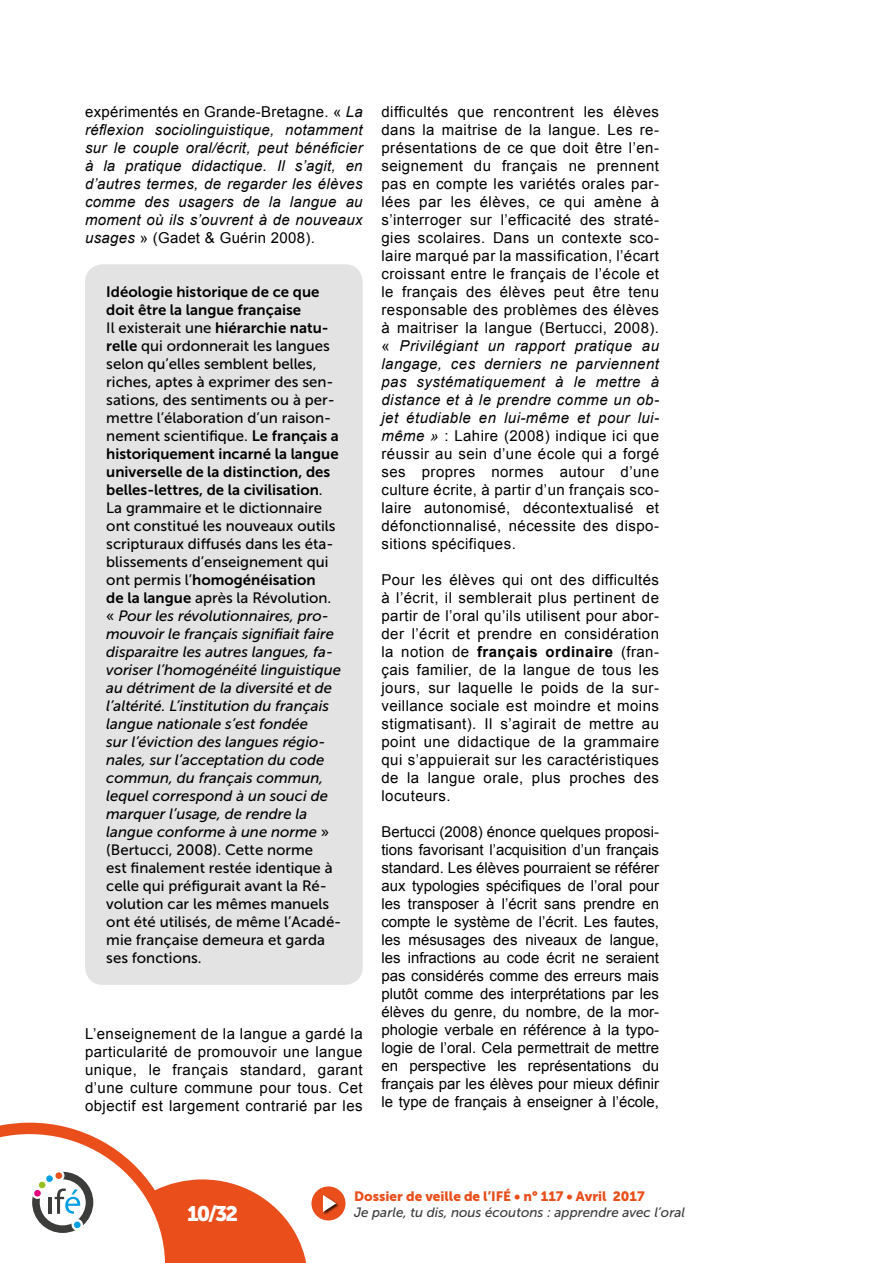
<style>
.page{position:relative;width:893px;height:1263px;background:#fff}
.page>*{position:absolute;margin:0;border:0;box-sizing:border-box;transform-origin:0 0}
.t1{font:21px "Museo Sans 900";color:#fff}
.Corps{font:15px/18px "Arial";letter-spacing:.03em;color:#000;text-align:justify}
.t2{font:15px/18px "Museo Sans 500";color:#000}
.Corps-2{font:italic 15px/18px "Arial";letter-spacing:.02em;color:#000;text-align:justify}
.t3{font:italic 13.5px "Museo Sans 500";color:#3c3c3b}
.t4{font:13.5px "Museo Sans 900";color:#e94e1b}
.s1{font-style:normal}
.s2{font-family:"Museo Sans 700"}
.s3{font-style:italic}
.s4{font-weight:700}
</style>
<div class="page">
<div style="left:311px;top:1186px;width:34px;height:34px;background:#e94e1b;border-radius:50%"></div>
<div style="left:322px;top:1194px;width:18px;height:21px;background:#000;opacity:.75"></div>
<svg style="left:323px;top:1195px;width:13px;height:17px"></svg>
<svg style="left:0;top:1123px;width:306px;height:140px"></svg>
<div style="left:39px;top:1181px;width:7px;height:7px;background:#95c11f;border-radius:50%"></div>
<div style="left:46px;top:1175px;width:7px;height:7px;background:#009fe3;border-radius:50%"></div>
<div style="left:55px;top:1172px;width:7px;height:7px;background:#e94e1b;border-radius:50%"></div>
<div style="left:74px;top:1221px;width:7px;height:7px;background:#009fe3;border-radius:50%"></div>
<div style="left:34px;top:1190px;width:7px;height:7px;background:#e6007d;border-radius:50%"></div>
<div style="left:85px;top:264px;width:278px;height:721px;background:#e3e3e3;border-radius:18px"></div>
<p class="Corps-2" style="left:85px;top:103px;width:279px"><span class="s1">expérimentés en Grande-Bretagne. «</span> La réflexion sociolinguistique, notamment sur le couple oral/écrit, peut bénéficier à la pratique didactique. Il s’agit, en d’autres termes, de regarder les élèves comme des usagers de la langue au moment où ils s’ouvrent à de nouveaux usages <span class="s1">» (Gadet &amp; Guérin 2008).</span></p>
<p class="t2" style="left:106px;top:283px;width:237px"><span class="s2">Idéologie historique de ce que doit être la langue française<br></span>Il existerait une <span class="s2">hiérarchie natu&shy;relle</span> qui ordonnerait les langues selon qu’elles semblent belles, riches, aptes à exprimer des sen&shy;sations, des sentiments ou à per&shy;mettre l’élaboration d’un raison&shy;nement scientifique. <span class="s2">Le français a historiquement incarné la langue universelle de la distinction, des belles-lettres, de la civilisation</span>.<br>La grammaire et le dictionnaire ont constitué les nouveaux outils scripturaux diffusés dans les éta&shy;blissements d’enseignement qui ont permis l’<span class="s2">homogénéisation<br>de la langue</span> après la Révolution. « <span class="s3">Pour les révolutionnaires, pro&shy;mouvoir le français signifiait faire disparaitre les autres langues, fa&shy;voriser l’homogénéité linguistique au détriment de la diversité et de l’altérité. L’institution du français langue nationale s’est fondée<br>sur l’éviction des langues régio&shy;nales, sur l’acceptation du code commun, du français commun, lequel correspond à un souci de marquer l’usage, de rendre la langue conforme à une norme</span> » (Bertucci, 2008). Cette norme<br>est finalement restée identique à celle qui préfigurait avant la Ré&shy;volution car les mêmes manuels ont été utilisés, de même l’Acadé&shy;mie française demeura et garda ses fonctions.</p>
<p class="Corps" style="left:85px;top:1025px;width:279px">L’enseignement de la langue a gardé la particularité de promouvoir une langue unique, le français standard, garant d’une culture commune pour tous. Cet objectif est largement contrarié par les</p>
<p class="Corps" style="left:381px;top:103px;width:279px">difficultés que rencontrent les élèves dans la maitrise de la langue. Les re&shy;présentations de ce que doit être l’en&shy;seignement du français ne prennent pas en compte les variétés orales par&shy;lées par les élèves, ce qui amène à s’interroger sur l’efficacité des straté&shy;gies scolaires. Dans un contexte sco&shy;laire marqué par la massification, l’écart croissant entre le français de l’école et le français des élèves peut être tenu responsable des problèmes des élèves à maitriser la langue (Bertucci, 2008). « <span class="s3">Privilégiant un rapport pratique au langage, ces derniers ne parviennent pas systématiquement à le mettre à distance et à le prendre comme un ob&shy;jet étudiable en lui-même et pour lui&shy;même »</span> : Lahire (2008) indique ici que réussir au sein d’une école qui a forgé ses propres normes autour d’une culture écrite, à partir d’un français sco&shy;laire autonomisé, décontextualisé et défonctionnalisé, nécessite des dispo&shy;sitions spécifiques.</p>
<p class="Corps" style="left:381px;top:571px;width:279px">Pour les élèves qui ont des difficultés à l’écrit, il semblerait plus pertinent de partir de l’oral qu’ils utilisent pour abor&shy;der l’écrit et prendre en considération la notion de <span class="s4">français ordinaire</span> (fran&shy;çais familier, de la langue de tous les jours, sur laquelle le poids de la sur&shy;veillance sociale est moindre et moins stigmatisant). Il s’agirait de mettre au point une didactique de la grammaire qui s’appuierait sur les caractéristiques de la langue orale, plus proches des locuteurs.</p>
<p class="Corps" style="left:381px;top:823px;width:279px">Bertucci (2008) énonce quelques proposi&shy;tions favorisant l’acquisition d’un français standard. Les élèves pourraient se référer aux typologies spécifiques de l’oral pour les transposer à l’écrit sans prendre en compte le système de l’écrit. Les fautes, les mésusages des niveaux de langue, les infractions au code écrit ne seraient pas considérés comme des erreurs mais plutôt comme des interprétations par les élèves du genre, du nombre, de la mor&shy;phologie verbale en référence à la typo&shy;logie de l’oral. Cela permettrait de mettre en perspective les représentations du français par les élèves pour mieux définir le type de français à enseigner à l’école,</p>
<p class="t4" style="left:354px;top:1188px;width:292px">Dossier de veille de l’IFÉ • n° 117 • Avril 2017</p>
<h1 class="t1" style="left:187px;top:1202px;width:53px">10/32</h1>
<p class="t3" style="left:354px;top:1205px;width:332px">Je parle, tu dis, nous écoutons : apprendre avec l’oral</p>
</div>
